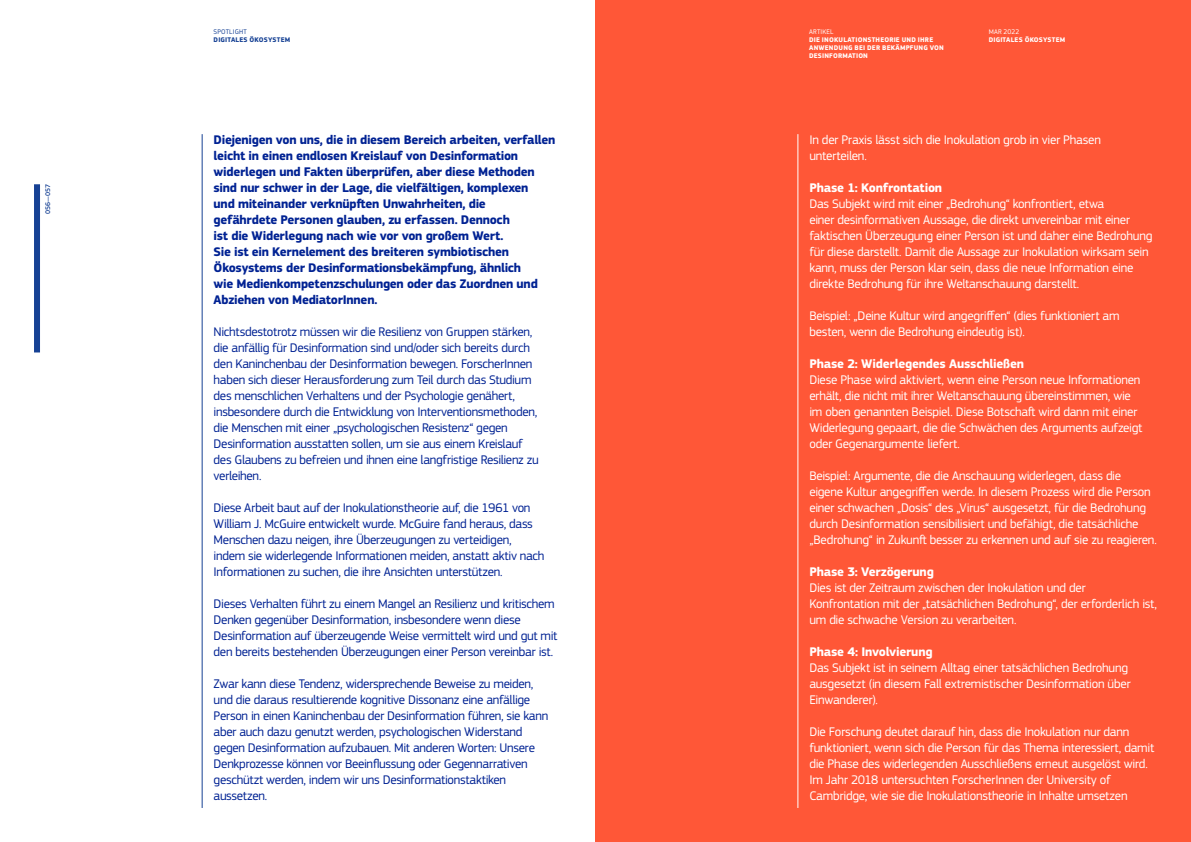
<style>
.page{position:relative;width:1191px;height:842px;background:#fff}
.page>*{position:absolute;margin:0;border:0;box-sizing:border-box;transform-origin:0 0}
.t1{font:13px/16px "EC Square Sans Pro";letter-spacing:-.02em;color:#fff}
.t2{font:13px/16px "EC Square Sans Pro";letter-spacing:-.025em;color:#002293}
.t3{font:700 13px/16px "EC Square Sans Pro";letter-spacing:-.02em;color:#002293}
.t4{font:700 13px "EC Square Sans Pro";letter-spacing:-.015em;color:#fff}
.t5{font:700 7px/8px "EC Square Sans Pro";letter-spacing:.025em;color:#fff}
.t6{font:700 7px "EC Square Sans Pro";letter-spacing:.025em;color:#164194}
.t7{font:7px "EC Square Sans Pro";letter-spacing:.025em;color:#fff}
.t8{font:7px "EC Square Sans Pro";letter-spacing:.02em;color:#164194}
.t9{font:500 7px "EC Square Sans Pro";letter-spacing:-.005em;color:#164194}
</style>
<div class="page">
<div style="left:595px;top:0;width:596px;height:842px;background:#ff5737"></div>
<hr style="left:797px;top:134px;width:1px;height:674px;background:#fff">
<div style="left:34px;top:184px;width:6px;height:168px;background:#164194"></div>
<hr style="left:202px;top:134px;width:1px;height:674px;background:#164194">
<p class="t9" style="left:44px;top:214px;width:31px;rotate:-90deg">056—057</p>
<p class="t8" style="left:214px;top:27px;width:35px">SPOTLIGHT</p>
<p class="t6" style="left:214px;top:35px;width:78px">DIGITALES ÖKOSYSTEM</p>
<p class="t3" style="left:214px;top:132px;width:343px">Diejenigen von uns, die in diesem Bereich arbeiten, verfallen leicht in einen endlosen Kreislauf von Desinformation widerlegen und Fakten überprüfen, aber diese Methoden sind nur schwer in der Lage, die vielfältigen, komplexen<br>und miteinander verknüpften Unwahrheiten, die<br>gefährdete Personen glauben, zu erfassen. Dennoch<br>ist die Widerlegung nach wie vor von großem Wert.<br>Sie ist ein Kernelement des breiteren symbiotischen Ökosystems der Desinformationsbekämpfung, ähnlich<br>wie Medienkompetenzschulungen oder das Zuordnen und Abziehen von MediatorInnen.</p>
<p class="t2" style="left:214px;top:324px;width:326px">Nichtsdestotrotz müssen wir die Resilienz von Gruppen stärken, die anfällig für Desinformation sind und/oder sich bereits durch den Kaninchenbau der Desinformation bewegen. ForscherInnen haben sich dieser Herausforderung zum Teil durch das Studium des menschlichen Verhaltens und der Psychologie genähert, insbesondere durch die Entwicklung von Interventionsmethoden, die Menschen mit einer „psychologischen Resistenz“ gegen Desinformation ausstatten sollen, um sie aus einem Kreislauf des Glaubens zu befreien und ihnen eine langfristige Resilienz zu verleihen.</p>
<p class="t2" style="left:214px;top:500px;width:332px">Diese Arbeit baut auf der Inokulationstheorie auf, die 1961 von William J. McGuire entwickelt wurde. McGuire fand heraus, dass Menschen dazu neigen, ihre Überzeugungen zu verteidigen, indem sie widerlegende Informationen meiden, anstatt aktiv nach Informationen zu suchen, die ihre Ansichten unterstützen.</p>
<p class="t2" style="left:214px;top:596px;width:345px">Dieses Verhalten führt zu einem Mangel an Resilienz und kritischem Denken gegenüber Desinformation, insbesondere wenn diese Desinformation auf überzeugende Weise vermittelt wird und gut mit den bereits bestehenden Überzeugungen einer Person vereinbar ist.</p>
<p class="t2" style="left:214px;top:676px;width:336px">Zwar kann diese Tendenz, widersprechende Beweise zu meiden, und die daraus resultierende kognitive Dissonanz eine anfällige Person in einen Kaninchenbau der Desinformation führen, sie kann aber auch dazu genutzt werden, psychologischen Widerstand gegen Desinformation aufzubauen. Mit anderen Worten: Unsere Denkprozesse können vor Beeinflussung oder Gegennarrativen geschützt werden, indem wir uns Desinformationstaktiken aussetzen.</p>
<p class="t7" style="left:809px;top:27px;width:26px">ARTIKEL</p>
<p class="t5" style="left:809px;top:36px;width:136px">DIE INOKULATIONSTHEORIE UND IHRE<br>ANWENDUNG BEI DER BEKÄMPFUNG VON<br>DESINFORMATION</p>
<p class="t7" style="left:988px;top:27px;width:32px">MAR 2022</p>
<p class="t5" style="left:988px;top:36px;width:78px">DIGITALES ÖKOSYSTEM</p>
<p class="t1" style="left:809px;top:132px;width:293px">In der Praxis lässt sich die Inokulation grob in vier Phasen unterteilen.</p>
<p class="t4" style="left:809px;top:180px;width:134px">Phase 1: Konfrontation</p>
<p class="t1" style="left:809px;top:196px;width:344px">Das Subjekt wird mit einer „Bedrohung“ konfrontiert, etwa<br>einer desinformativen Aussage, die direkt unvereinbar mit einer faktischen Überzeugung einer Person ist und daher eine Bedrohung für diese darstellt. Damit die Aussage zur Inokulation wirksam sein kann, muss der Person klar sein, dass die neue Information eine direkte Bedrohung für ihre Weltanschauung darstellt.</p>
<p class="t1" style="left:809px;top:308px;width:312px">Beispiel: „Deine Kultur wird angegriffen“ (dies funktioniert am besten, wenn die Bedrohung eindeutig ist).</p>
<p class="t4" style="left:809px;top:356px;width:216px">Phase 2: Widerlegendes Ausschließen</p>
<p class="t1" style="left:809px;top:372px;width:334px">Diese Phase wird aktiviert, wenn eine Person neue Informationen erhält, die nicht mit ihrer Weltanschauung übereinstimmen, wie im oben genannten Beispiel. Diese Botschaft wird dann mit einer Widerlegung gepaart, die die Schwächen des Arguments aufzeigt oder Gegenargumente liefert.</p>
<p class="t1" style="left:809px;top:468px;width:349px">Beispiel: Argumente, die die Anschauung widerlegen, dass die eigene Kultur angegriffen werde. In diesem Prozess wird die Person einer schwachen „Dosis“ des „Virus“ ausgesetzt, für die Bedrohung durch Desinformation sensibilisiert und befähigt, die tatsächliche „Bedrohung“ in Zukunft besser zu erkennen und auf sie zu reagieren.</p>
<p class="t4" style="left:809px;top:564px;width:126px">Phase 3: Verzögerung</p>
<p class="t1" style="left:809px;top:580px;width:349px">Dies ist der Zeitraum zwischen der Inokulation und der<br>Konfrontation mit der „tatsächlichen Bedrohung“, der erforderlich ist, um die schwache Version zu verarbeiten.</p>
<p class="t4" style="left:809px;top:644px;width:125px">Phase 4: Involvierung</p>
<p class="t1" style="left:809px;top:660px;width:323px">Das Subjekt ist in seinem Alltag einer tatsächlichen Bedrohung ausgesetzt (in diesem Fall extremistischer Desinformation über<br>Einwanderer).</p>
<p class="t1" style="left:809px;top:724px;width:346px">Die Forschung deutet darauf hin, dass die Inokulation nur dann funktioniert, wenn sich die Person für das Thema interessiert, damit die Phase des widerlegenden Ausschließens erneut ausgelöst wird.<br>Im Jahr 2018 untersuchten ForscherInnen der University of Cambridge, wie sie die Inokulationstheorie in Inhalte umsetzen</p>
</div>
